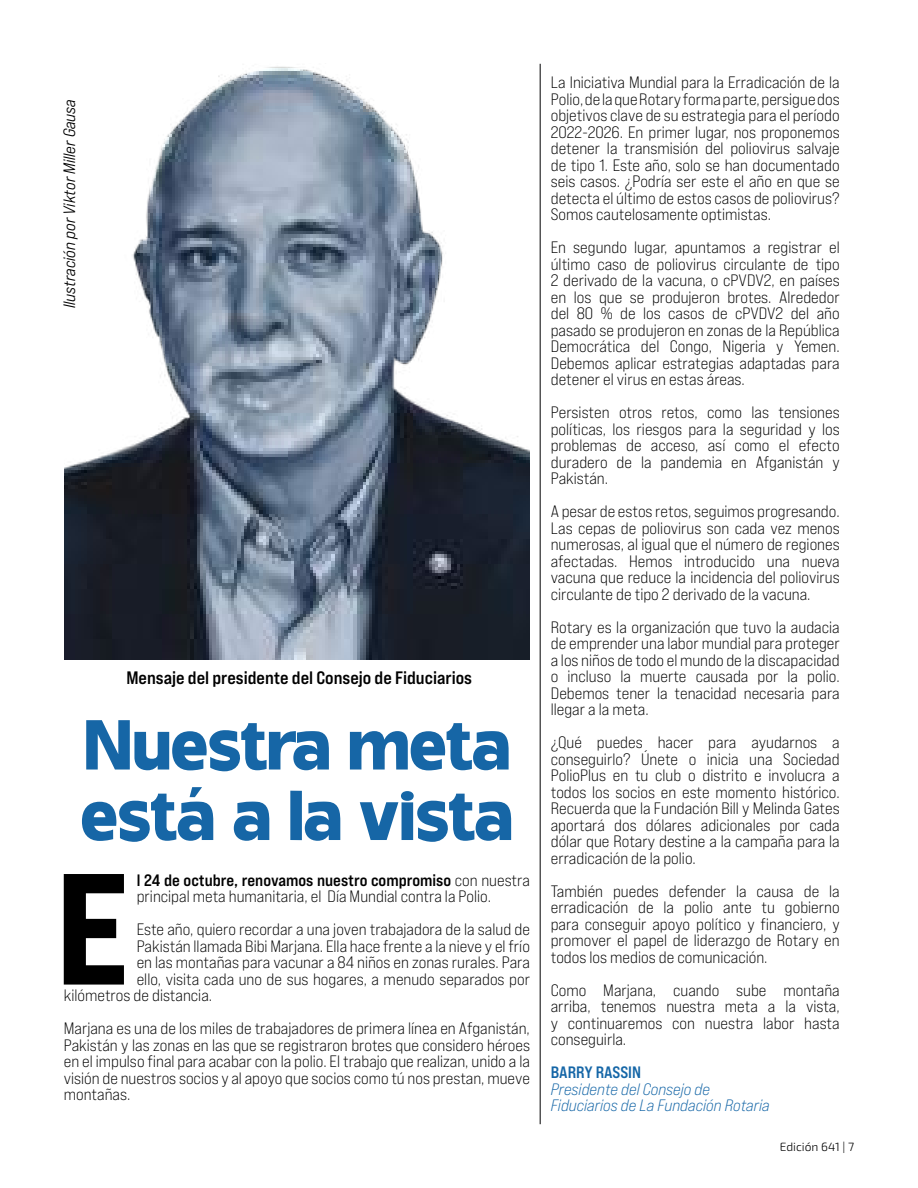
<style>
.page{position:relative;width:918px;height:1188px;background:#fff}
.page>*{position:absolute;margin:0;border:0;box-sizing:border-box;transform-origin:0 0}
.t1{font:800 expanded 157.95px "Bebas Neue Pro";color:#000}
.t2{font:800 70.5px/70.5px "Invisible";letter-spacing:-.01em;color:#1666a6}
.t3{font:700 expanded 18px "Bebas Neue Pro";color:#000}
.t4{font:expanded 16.5px/16.5px "Bebas Neue Pro";color:#000;text-align:justify}
.t5{font:italic expanded 16.5px/16.5px "Bebas Neue Pro";color:#1566a7}
.t6{font:italic 500 expanded 16.5px "Bebas Neue Pro";color:#000}
.t7{font:700 expanded 16.5px "Bebas Neue Pro";color:#1566a7}
.t8{font:300 12px "Exo 2";color:#000}
.s1{font-weight:700}
</style>
<div class="page">
<hr style="left:540px;top:64px;width:1px;height:1060px;background:#010102">
<img style="left:64px;top:66px;width:466px;height:593px">
<p class="t6" style="left:59px;top:308px;width:211px;rotate:-90deg">Ilustración por Viktor Miller Gausa</p>
<p class="t3" style="left:126px;top:667px;width:347px">Mensaje del presidente del Consejo de Fiduciarios</p>
<h2 class="t2" style="left:81px;top:709px;width:434px">Nuestra meta está a la vista</h2>
<h1 class="t1" style="left:55px;top:831px;width:75px">E</h1>
<p class="t4" style="left:137px;top:871px;width:395px"><span class="s1">l 24 de octubre, renovamos nuestro compromiso</span> con nuestra principal meta humanitaria, el Día Mundial contra la Polio.</p>
<p class="t4" style="left:137px;top:921px;width:395px">Este año, quiero recordar a una joven trabajadora de la salud de</p>
<p class="t4" style="left:137px;top:937px;width:395px">Pakistán llamada Bibi Marjana. Ella hace frente a la nieve y el frío</p>
<p class="t4" style="left:137px;top:954px;width:395px">en las montañas para vacunar a 84 niños en zonas rurales. Para</p>
<p class="t4" style="left:137px;top:970px;width:395px">ello, visita cada uno de sus hogares, a menudo separados por</p>
<p class="t4" style="left:64px;top:987px;width:150px">kilómetros de distancia.</p>
<p class="t4" style="left:64px;top:1020px;width:468px">Marjana es una de los miles de trabajadores de primera línea en Afganistán, Pakistán y las zonas en las que se registraron brotes que considero héroes en el impulso final para acabar con la polio. El trabajo que realizan, unido a la visión de nuestros socios y al apoyo que socios como tú nos prestan, mueve montañas.</p>
<p class="t4" style="left:551px;top:74px;width:290px">La Iniciativa Mundial para la Erradicación de la Polio, de la que Rotary forma parte, persigue dos objetivos clave de su estrategia para el período 2022-2026. En primer lugar, nos proponemos detener la transmisión del poliovirus salvaje de tipo 1. Este año, solo se han documentado seis casos. ¿Podría ser este el año en que se detecta el último de estos casos de poliovirus?<br>Somos cautelosamente optimistas.</p>
<p class="t4" style="left:551px;top:239px;width:290px">En segundo lugar, apuntamos a registrar el último caso de poliovirus circulante de tipo 2 derivado de la vacuna, o cPVDV2, en países en los que se produjeron brotes. Alrededor del 80 % de los casos de cPVDV2 del año pasado se produjeron en zonas de la República Democrática del Congo, Nigeria y Yemen.<br>Debemos aplicar estrategias adaptadas para detener el virus en estas áreas.</p>
<p class="t4" style="left:551px;top:404px;width:290px">Persisten otros retos, como las tensiones políticas, los riesgos para la seguridad y los problemas de acceso, así como el efecto duradero de la pandemia en Afganistán y Pakistán.</p>
<p class="t4" style="left:551px;top:503px;width:290px">A pesar de estos retos, seguimos progresando.<br>Las cepas de poliovirus son cada vez menos numerosas, al igual que el número de regiones afectadas. Hemos introducido una nueva vacuna que reduce la incidencia del poliovirus circulante de tipo 2 derivado de la vacuna.</p>
<p class="t4" style="left:551px;top:618px;width:290px">Rotary es la organización que tuvo la audacia de emprender una labor mundial para proteger a los niños de todo el mundo de la discapacidad o incluso la muerte causada por la polio.<br>Debemos tener la tenacidad necesaria para llegar a la meta.</p>
<p class="t4" style="left:551px;top:734px;width:290px">¿Qué puedes hacer para ayudarnos a conseguirlo? Únete o inicia una Sociedad PolioPlus en tu club o distrito e involucra a todos los socios en este momento histórico.<br>Recuerda que la Fundación Bill y Melinda Gates aportará dos dólares adicionales por cada dólar que Rotary destine a la campaña para la erradicación de la polio.</p>
<p class="t4" style="left:551px;top:882px;width:290px">También puedes defender la causa de la erradicación de la polio ante tu gobierno para conseguir apoyo político y financiero, y promover el papel de liderazgo de Rotary en todos los medios de comunicación.</p>
<p class="t4" style="left:551px;top:981px;width:290px">Como Marjana, cuando sube montaña arriba, tenemos nuestra meta a la vista, y continuaremos con nuestra labor hasta conseguirla.</p>
<p class="t7" style="left:551px;top:1062px;width:92px">BARRY RASSIN</p>
<p class="t5" style="left:551px;top:1080px;width:220px">Presidente del Consejo de<br>Fiduciarios de La Fundación Rotaria</p>
<p class="t8" style="left:780px;top:1139px;width:76px">Edición 641 | 7</p>
</div>
